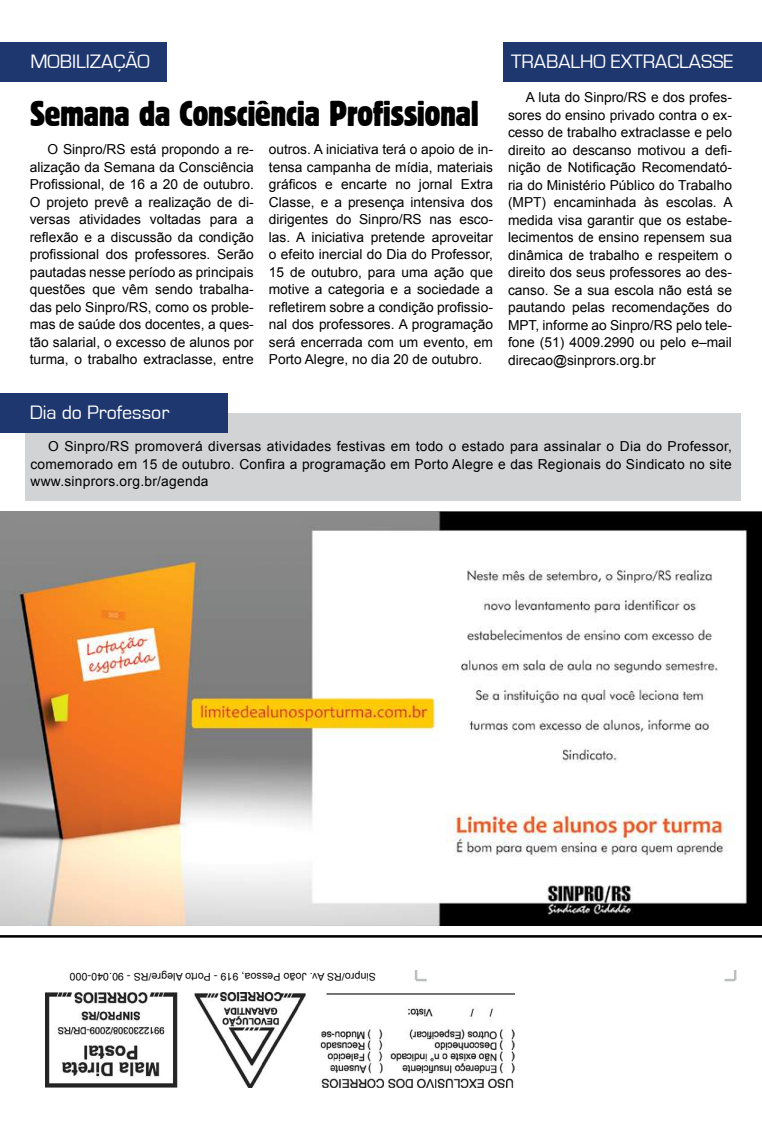
<style>
.page{position:relative;width:762px;height:1134px;background:#fff}
.page>*{position:absolute;margin:0;border:0;box-sizing:border-box;transform-origin:0 0}
.t1{font:condensed 37.5px "Block T";letter-spacing:-.01em;color:#000}
.t2{font:20px "Eurostile";color:#fff}
.t3{font:13.75px/17.5px "Arial";color:#000;text-align:justify}
.t4{font:10.5px "Arial";letter-spacing:.01em;color:#000}
</style>
<div class="page">
<div style="left:25px;top:413px;width:716px;height:87px;background:#d1d3d4"></div>
<svg style="left:415px;top:970px;width:12px;height:11px"></svg>
<svg style="left:724px;top:970px;width:12px;height:11px"></svg>
<img style="left:46px;top:992px;width:469px;height:95px">
<hr style="left:0;top:935px;width:762px;height:3px;background:#000">
<div style="left:0;top:42px;width:167px;height:40px;background:#1f376f"></div>
<div style="left:0;top:393px;width:227px;height:39px;background:#1f376f"></div>
<div style="left:503px;top:42px;width:259px;height:40px;background:#1f376f"></div>
<img style="left:0;top:512px;width:762px;height:413px">
<h2 class="t2" style="left:30px;top:51px;width:121px">MOBILIZAÇÃO</h2>
<h1 class="t1" style="left:30px;top:93px;width:450px">Semana da Consciência Profissional</h1>
<p class="t3" style="left:30px;top:141px;width:226px;text-indent:18px">O Sinpro/RS está propondo a re&shy;alização da Semana da Consciência Profissional, de 16 a 20 de outubro.<br>O projeto prevê a realização de di&shy;versas atividades voltadas para a reflexão e a discussão da condição profissional dos professores. Serão pautadas nesse período as principais questões que vêm sendo trabalha&shy;das pelo Sinpro/RS, como os proble&shy;mas de saúde dos docentes, a ques&shy;tão salarial, o excesso de alunos por turma, o trabalho extraclasse, entre</p>
<p class="t3" style="left:269px;top:141px;width:226px">outros. A iniciativa terá o apoio de in&shy;tensa campanha de mídia, materiais gráficos e encarte no jornal Extra Classe, e a presença intensiva dos dirigentes do Sinpro/RS nas esco&shy;las. A iniciativa pretende aproveitar o efeito inercial do Dia do Professor, 15 de outubro, para uma ação que motive a categoria e a sociedade a refletirem sobre a condição profissio&shy;nal dos professores. A programação será encerrada com um evento, em Porto Alegre, no dia 20 de outubro.</p>
<h2 class="t2" style="left:511px;top:51px;width:224px">TRABALHO EXTRACLASSE</h2>
<p class="t3" style="left:508px;top:89px;width:226px;text-indent:18px">A luta do Sinpro/RS e dos profes&shy;sores do ensino privado contra o ex&shy;cesso de trabalho extraclasse e pelo direito ao descanso motivou a defi&shy;nição de Notificação Recomendató&shy;ria do Ministério Público do Trabalho (MPT) encaminhada às escolas. A medida visa garantir que os estabe&shy;lecimentos de ensino repensem sua dinâmica de trabalho e respeitem o direito dos seus professores ao des&shy;canso. Se a sua escola não está se pautando pelas recomendações do MPT, informe ao Sinpro/RS pelo tele&shy;fone (51) 4009.2990 ou pelo e–mail direcao@sinprors.org.br</p>
<h2 class="t2" style="left:30px;top:402px;width:141px">Dia do Professor</h2>
<p class="t3" style="left:30px;top:438px;width:703px;text-indent:18px">O Sinpro/RS promoverá diversas atividades festivas em todo o estado para assinalar o Dia do Professor, comemorado em 15 de outubro. Confira a programação em Porto Alegre e das Regionais do Sindicato no site www.sinprors.org.br/agenda</p>
<p class="t4" style="left:376px;top:983px;width:308px;rotate:-180deg">Sinpro/RS Av. João Pessoa, 919 - Porto Alegre/RS - 90.040-000</p>
</div>
